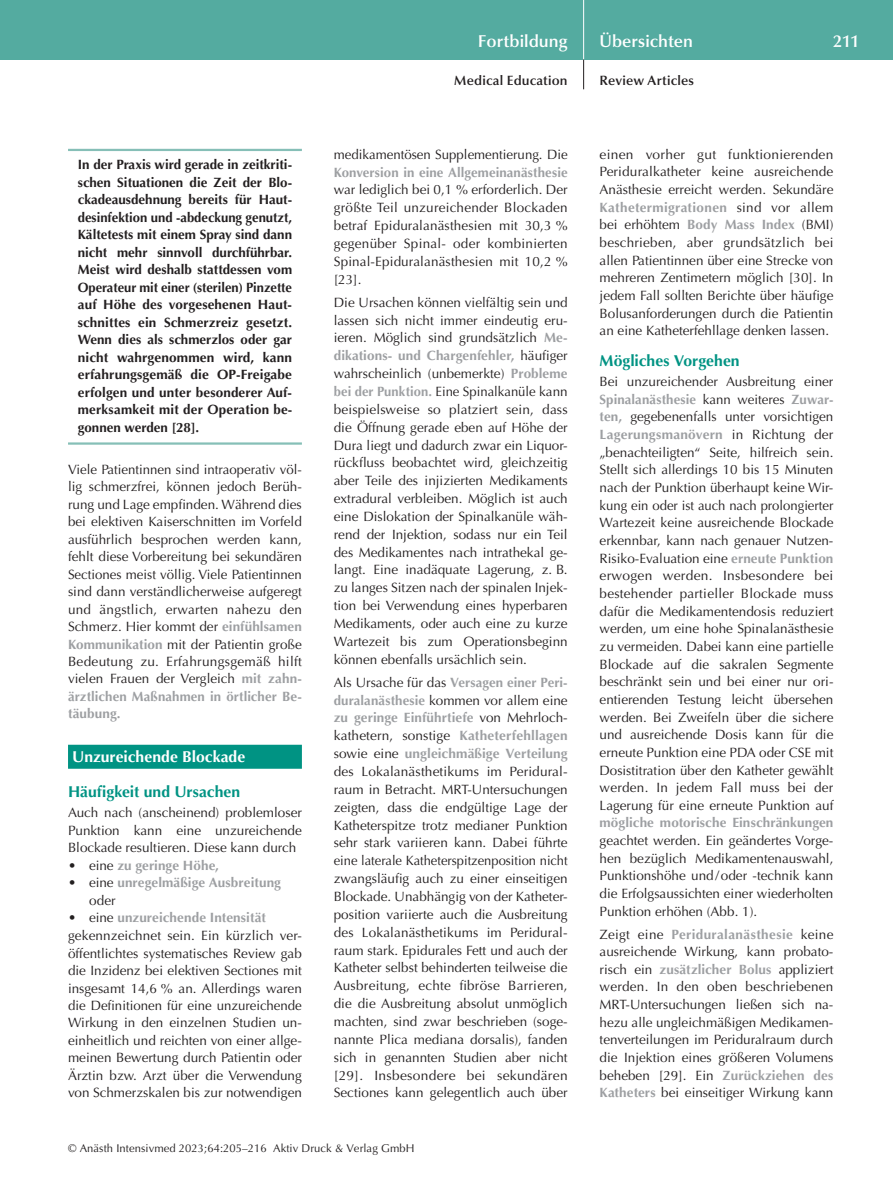
<style>
.page{position:relative;width:893px;height:1191px;background:#fff}
.page>*{position:absolute;margin:0;border:0;box-sizing:border-box;transform-origin:0 0}
.t1{font:600 17.25px "Optima";color:#fff}
.t2{font:700 15.75px "Optima";letter-spacing:.005em;color:#009383}
.t3{font:700 15.75px "Optima";color:#fff}
.t4{font:13.5px/17.9px "Optima";color:#231f20;text-align:justify}
.t5{font:700 13.5px/17.5px "Optima";letter-spacing:.02em;color:#231f20;text-align:justify}
.t6{font:700 13.5px/17.5px "Optima";letter-spacing:.005em;color:#9d9fa2}
.t7{font:600 13.5px "Optima";letter-spacing:.01em;color:#231f20}
.t8{font:11.25px "Optima";letter-spacing:.005em;color:#231f20}
.s1{font-weight:700;color:#9d9fa2}
.s2{font-weight:400;color:#231f20}
</style>
<div class="page">
<div style="left:0;top:0;width:893px;height:60px;background:#54aba0"></div>
<hr style="left:583px;top:0;width:1px;height:60px;background:#fff">
<svg style="left:583px;top:60px;width:1px;height:29px"></svg>
<hr style="left:68px;top:149px;width:234px;height:2px;background:#86bfb7">
<hr style="left:68px;top:442px;width:234px;height:3px;background:#86bfb7">
<div style="left:68px;top:744px;width:234px;height:24px;background:#009383"></div>
<p class="t5" style="left:78px;top:156px;width:216px">In der Praxis wird gerade in zeitkriti&shy;schen Situationen die Zeit der Blo&shy;ckadeausdehnung bereits für Haut&shy;desinfektion und -abdeckung genutzt, Kältetests mit einem Spray sind dann nicht mehr sinnvoll durchführbar.<br>Meist wird deshalb stattdessen vom Operateur mit einer (sterilen) Pinzette auf Höhe des vorgesehenen Haut&shy;schnittes ein Schmerzreiz gesetzt.<br>Wenn dies als schmerzlos oder gar nicht wahrgenommen wird, kann erfahrungsgemäß die OP-Freigabe erfolgen und unter besonderer Auf&shy;merksamkeit mit der Operation be&shy;gonnen werden [28].</p>
<p class="t4" style="left:68px;top:460px;width:235px;text-align:left">Viele Patientinnen sind intraoperativ völ&shy;lig schmerzfrei, können jedoch Berüh&shy;rung und Lage empfinden. Während dies bei elektiven Kaiserschnitten im Vorfeld ausführlich besprochen werden kann, fehlt diese Vorbereitung bei sekundären Sectiones meist völlig. Viele Patientinnen sind dann verständlicherweise aufgeregt und ängstlich, erwarten nahezu den Schmerz. Hier kommt der <span class="s1">einfühlsamen Kommunikation</span> mit der Patientin große Bedeutung zu. Erfahrungsgemäß hilft vielen Frauen der Vergleich <span class="s1">mit zahn&shy;ärztlichen Maßnahmen in örtlicher Be-- täubung.</span></p>
<p class="t3" style="left:72px;top:747px;width:174px">Unzureichende Blockade</p>
<p class="t2" style="left:68px;top:782px;width:174px">Häufigkeit und Ursachen</p>
<p class="t4" style="left:68px;top:804px;width:235px">Auch nach (anscheinend) problemloser Punktion kann eine unzureichende Blockade resultieren. Diese kann durch</p>
<p class="t6" style="left:68px;top:857px;width:152px"><span class="s2">• eine</span> zu geringe Höhe,</p>
<p class="t6" style="left:89px;top:874px;width:193px;text-indent:-21px"><span class="s2">• eine</span> unregelmäßige Ausbreitung <span class="s2">oder</span></p>
<p class="t4" style="left:68px;top:909px;width:235px;text-align:left">• eine <span class="s1">unzureichende Intensität </span>gekennzeichnet sein. Ein kürzlich ver&shy;öffentlichtes systematisches Review gab die Inzidenz bei elektiven Sectiones mit insgesamt 14,6 % an. Allerdings waren die Definitionen für eine unzureichende Wirkung in den einzelnen Studien un&shy;einheitlich und reichten von einer allge&shy;meinen Bewertung durch Patientin oder Ärztin bzw. Arzt über die Verwendung von Schmerzskalen bis zur notwendigen</p>
<p class="t1" style="left:478px;top:31px;width:91px">Fortbildung</p>
<p class="t1" style="left:600px;top:31px;width:95px">Übersichten</p>
<p class="t1" style="left:833px;top:31px;width:27px">211</p>
<p class="t7" style="left:454px;top:73px;width:115px">Medical Education</p>
<p class="t7" style="left:600px;top:73px;width:96px">Review Articles</p>
<p class="t4" style="left:334px;top:145px;width:235px">medikamentösen Supplementierung. Die</p>
<p class="t6" style="left:334px;top:163px;width:235px">Konversion in eine Allgemeinanästhesie</p>
<p class="t4" style="left:334px;top:181px;width:235px">war lediglich bei 0,1 % erforderlich. Der größte Teil unzureichender Blockaden betraf Epiduralanästhesien mit 30,3 % gegenüber Spinal- oder kombinierten Spinal-Epiduralanästhesien mit 10,2 % [23].</p>
<p class="t4" style="left:334px;top:293px;width:235px;text-align:left">Die Ursachen können vielfältig sein und lassen sich nicht immer eindeutig eru&shy;ieren. Möglich sind grundsätzlich <span class="s1">Me&shy;dikations- und Chargenfehler,</span> häufiger wahrscheinlich (unbemerkte) <span class="s1">Probleme bei der Punktion.</span> Eine Spinalkanüle kann beispielsweise so platziert sein, dass die Öffnung gerade eben auf Höhe der Dura liegt und dadurch zwar ein Liquor&shy;rückfluss beobachtet wird, gleichzeitig aber Teile des injizierten Medikaments extradural verbleiben. Möglich ist auch eine Dislokation der Spinalkanüle wäh-- rend der Injektion, sodass nur ein Teil des Medikamentes nach intrathekal ge&shy;langt. Eine inadäquate Lagerung, z. B. zu langes Sitzen nach der spinalen Injek&shy;tion bei Verwendung eines hyperbaren Medikaments, oder auch eine zu kurze Wartezeit bis zum Operationsbeginn können ebenfalls ursächlich sein.</p>
<p class="t4" style="left:334px;top:673px;width:235px;text-align:left">Als Ursache für das <span class="s1">Versagen einer Peri&shy;duralanästhesie</span> kommen vor allem eine <span class="s1">zu geringe Einführtiefe</span> von Mehrloch&shy;kathetern, sonstige <span class="s1">Katheterfehllagen </span>sowie eine <span class="s1">ungleichmäßige Verteilung </span>des Lokalanästhetikums im Peridural&shy;raum in Betracht. MRT-Untersuchungen zeigten, dass die endgültige Lage der Katheterspitze trotz medianer Punktion sehr stark variieren kann. Dabei führte eine laterale Katheterspitzenposition nicht zwangsläufig auch zu einer einseitigen Blockade. Unabhängig von der Katheter&shy;position variierte auch die Ausbreitung des Lokalanästhetikums im Peridural&shy;raum stark. Epidurales Fett und auch der Katheter selbst behinderten teilweise die Ausbreitung, echte fibröse Barrieren, die die Ausbreitung absolut unmöglich machten, sind zwar beschrieben (soge-- nannte Plica mediana dorsalis), fanden sich in genannten Studien aber nicht [29]. Insbesondere bei sekundären Sectiones kann gelegentlich auch über</p>
<p class="t4" style="left:600px;top:145px;width:235px">einen vorher gut funktionierenden Periduralkatheter keine ausreichende Anästhesie erreicht werden. Sekundäre <span class="s1">Kathetermigrationen</span> sind vor allem bei erhöhtem <span class="s1">Body Mass Index</span> (BMI) beschrieben, aber grundsätzlich bei allen Patientinnen über eine Strecke von mehreren Zentimetern möglich [30]. In jedem Fall sollten Berichte über häufige Bolusanforderungen durch die Patientin an eine Katheterfehllage denken lassen.</p>
<p class="t2" style="left:600px;top:351px;width:142px">Mögliches Vorgehen</p>
<p class="t4" style="left:600px;top:373px;width:235px">Bei unzureichender Ausbreitung einer <span class="s1">Spinalanästhesie</span> kann weiteres <span class="s1">Zuwar&shy;ten,</span> gegebenenfalls unter vorsichtigen <span class="s1">Lagerungsmanövern</span> in Richtung der „benachteiligten“ Seite, hilfreich sein.<br>Stellt sich allerdings 10 bis 15 Minuten nach der Punktion überhaupt keine Wir&shy;kung ein oder ist auch nach prolongierter Wartezeit keine ausreichende Blockade erkennbar, kann nach genauer Nutzen-Risiko-Evaluation eine <span class="s1">erneute Punktion </span>erwogen werden. Insbesondere bei bestehender partieller Blockade muss dafür die Medikamentendosis reduziert werden, um eine hohe Spinalanästhesie zu vermeiden. Dabei kann eine partielle Blockade auf die sakralen Segmente beschränkt sein und bei einer nur ori&shy;entierenden Testung leicht übersehen werden. Bei Zweifeln über die sichere und ausreichende Dosis kann für die erneute Punktion eine PDA oder CSE mit Dosistitration über den Katheter gewählt werden. In jedem Fall muss bei der Lagerung für eine erneute Punktion auf</p>
<p class="t6" style="left:600px;top:814px;width:235px">mögliche motorische Einschränkungen</p>
<p class="t4" style="left:600px;top:832px;width:235px">geachtet werden. Ein geändertes Vorge&shy;hen bezüglich Medikamentenauswahl, Punktionshöhe und/oder -technik kann die Erfolgsaussichten einer wiederholten Punktion erhöhen (Abb. 1).</p>
<p class="t4" style="left:600px;top:925px;width:235px">Zeigt eine <span class="s1">Periduralanästhesie</span> keine ausreichende Wirkung, kann probato&shy;risch ein <span class="s1">zusätzlicher Bolus</span> appliziert werden. In den oben beschriebenen MRT-Untersuchungen ließen sich na&shy;hezu alle ungleichmäßigen Medikamen&shy;tenverteilungen im Periduralraum durch die Injektion eines größeren Volumens beheben [29]. Ein <span class="s1">Zurückziehen des Katheters</span> bei einseitiger Wirkung kann</p>
<p class="t8" style="left:68px;top:1142px;width:348px">© Anästh Intensivmed 2023;64:205–216 Aktiv Druck &amp; Verlag GmbH</p>
</div>
